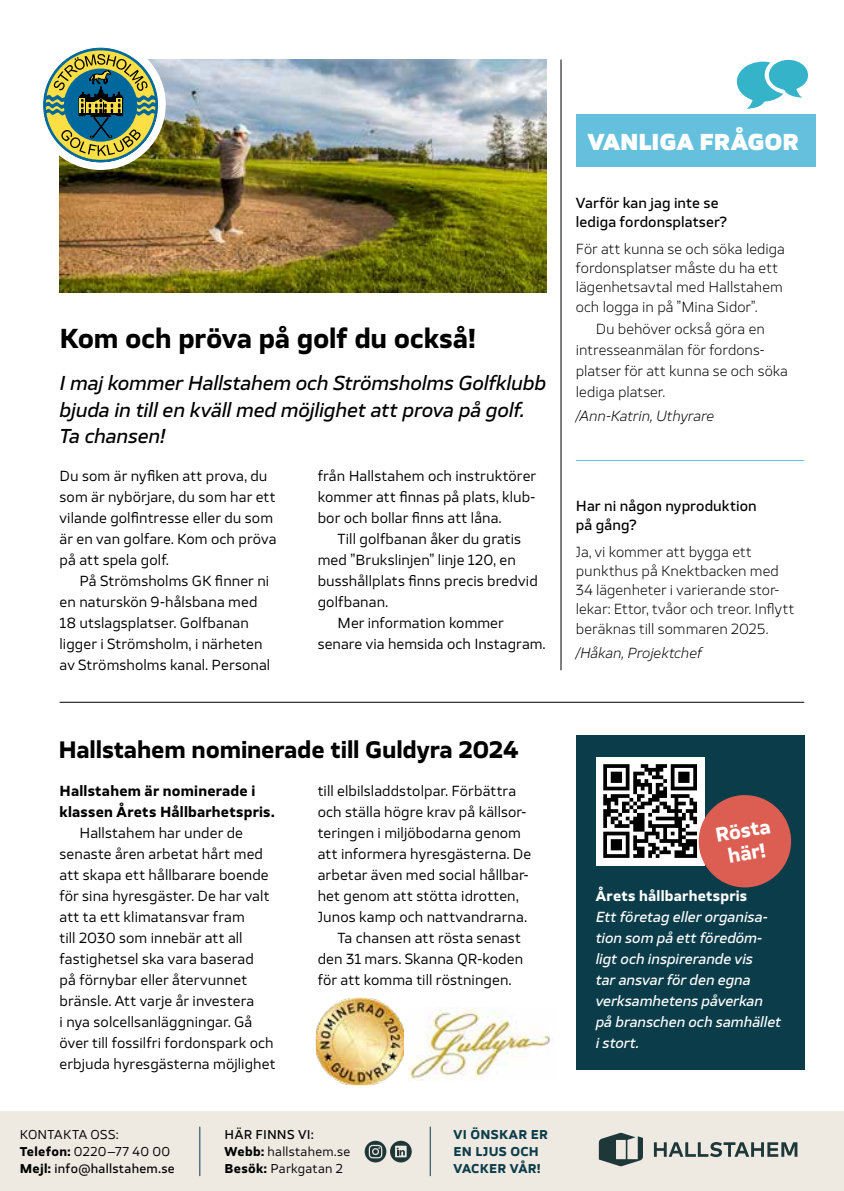
<style>
.page{position:relative;width:844px;height:1191px;background:#fff}
.page>*{position:absolute;margin:0;border:0;box-sizing:border-box;transform-origin:0 0}
.t1{font:700 26.25px "TT Severs";letter-spacing:-.01em;color:#000}
.t2{font:700 22.75px "TT Severs";letter-spacing:-.01em;color:#000}
.t3{font:900 22.05px "TT Severs";letter-spacing:-.01em;color:#fff}
.t4{font:italic 500 19.25px/26.2px "TT Severs";letter-spacing:-.01em;color:#000}
.t5{font:700 19.25px/22.8px "TT Severs";color:#fff;text-align:center}
.t6{font:14px/21px "TT Severs";letter-spacing:.005em;color:#000}
.t7{font:300 14px/19.2px "TT Severs";color:#000}
.t8{font:italic 500 14px/21px "TT Severs";color:#fff}
.t9{font:500 14px/19.2px "TT Severs";letter-spacing:.005em;color:#000}
.t10{font:700 14px/21px "TT Severs";letter-spacing:.015em;color:#000}
.t11{font:italic 300 14px "TT Severs";letter-spacing:-.005em;color:#000}
.t12{font:700 14px "TT Severs";letter-spacing:.015em;color:#fff}
.t13{font:12.25px/16.6px "TT Severs";letter-spacing:.02em;color:#000}
.t14{font:700 12.25px/16.6px "TT Severs";letter-spacing:.02em;color:#0b3c4a}
.s1{font-weight:700}
.s2{font-weight:500}
</style>
<div class="page">
<div style="left:0;top:1111px;width:843px;height:80px;background:#eeeae2"></div>
<svg style="left:653px;top:1142px;width:144px;height:15px"></svg>
<svg style="left:598px;top:1132px;width:44px;height:34px"></svg>
<svg style="left:364px;top:1140px;width:47px;height:22px"></svg>
<hr style="left:199px;top:1127px;width:1px;height:48px;background:#0b3c4a">
<hr style="left:429px;top:1127px;width:1px;height:48px;background:#0b3c4a">
<div style="left:575px;top:114px;width:239px;height:53px;background:#65c0dd"></div>
<svg style="left:736px;top:60px;width:71px;height:49px"></svg>
<hr style="left:575px;top:460px;width:229px;height:1px;background:#65c0dd">
<img style="left:60px;top:60px;width:486px;height:232px">
<svg style="left:43px;top:48px;width:115px;height:114px"></svg>
<div style="left:35px;top:39px;width:131px;height:131px;border:7px solid #fff;border-radius:50%"></div>
<hr style="left:60px;top:702px;width:744px;height:1px;background:#000">
<div style="left:575px;top:735px;width:229px;height:334px;background:#0b3c4a"></div>
<div style="left:595px;top:756px;width:109px;height:109px;background:#fff"></div>
<svg style="left:603px;top:764px;width:93px;height:94px"></svg>
<svg style="left:674px;top:854px;width:22px;height:4px"></svg>
<div style="left:698px;top:795px;width:92px;height:92px;background:#dc5d51;border-radius:50%"></div>
<img style="left:408px;top:1007px;width:143px;height:74px">
<hr style="left:560px;top:60px;width:1px;height:610px;background:#000">
<img style="left:316px;top:997px;width:88px;height:88px">
<h1 class="t1" style="left:60px;top:320px;width:418px">Kom och pröva på golf du också!</h1>
<h3 class="t4" style="left:60px;top:370px;width:488px">I maj kommer Hallstahem och Strömsholms Golfklubb bjuda in till en kväll med möjlighet att prova på golf.<br>Ta chansen!</h3>
<p class="t6" style="left:60px;top:465px;width:218px">Du som är nyfiken att prova, du som är nybörjare, du som har ett vilande golfintresse eller du som är en van golfare. Kom och pröva på att spela golf.</p>
<p class="t6" style="left:60px;top:570px;width:212px;text-indent:20px">På Strömsholms GK finner ni en naturskön 9-hålsbana med<br>18 utslagsplatser. Golfbanan ligger i Strömsholm, i närheten av Strömsholms kanal. Personal</p>
<p class="t6" style="left:317px;top:465px;width:220px;text-align:justify">från Hallstahem och instruktörer kommer att finnas på plats, klub&shy;bor och bollar finns att låna.</p>
<p class="t6" style="left:337px;top:528px;width:185px">Till golfbanan åker du gratis</p>
<p class="t6" style="left:317px;top:549px;width:200px">med ”Brukslinjen” linje 120, en</p>
<p class="t6" style="left:317px;top:570px;width:221px">busshållplats finns precis bredvid</p>
<p class="t6" style="left:317px;top:591px;width:72px">golfbanan.</p>
<p class="t6" style="left:337px;top:612px;width:168px">Mer information kommer</p>
<p class="t6" style="left:317px;top:633px;width:229px">senare via hemsida och Instagram.</p>
<h3 class="t3" style="left:587px;top:127px;width:212px">VANLIGA FRÅGOR</h3>
<p class="t9" style="left:575px;top:193px;width:153px">Varför kan jag inte se lediga fordonsplatser?</p>
<p class="t7" style="left:575px;top:239px;width:210px">För att kunna se och söka lediga fordonsplatser måste du ha ett lägenhetsavtal med Hallstahem och logga in på ”Mina Sidor”.</p>
<p class="t7" style="left:575px;top:318px;width:213px;line-height:21px;text-indent:20px">Du behöver också göra en intresseanmälan för fordons&shy;platser för att kunna se och söka lediga platser.</p>
<p class="t11" style="left:575px;top:407px;width:140px">/Ann-Katrin, Uthyrare</p>
<p class="t9" style="left:575px;top:496px;width:182px">Har ni någon nyproduktion på gång?</p>
<p class="t7" style="left:575px;top:541px;width:220px">Ja, vi kommer att bygga ett punkthus på Knektbacken med<br>34 lägenheter i varierande stor&shy;lekar: Ettor, tvåor och treor. Inflytt beräknas till sommaren 2025.</p>
<p class="t11" style="left:575px;top:643px;width:127px">/Håkan, Projektchef</p>
<h2 class="t2" style="left:58px;top:734px;width:461px">Hallstahem nominerade till Guldyra 2024</h2>
<p class="t10" style="left:60px;top:780px;width:216px">Hallstahem är nominerade i klassen Årets Hållbarhetspris.</p>
<p class="t6" style="left:60px;top:822px;width:217px;text-indent:20px">Hallstahem har under de senaste åren arbetat hårt med att skapa ett hållbarare boende för sina hyresgäster. De har valt att ta ett klimatansvar fram<br>till 2030 som innebär att all fastighetsel ska vara baserad<br>på förnybar eller återvunnet bränsle. Att varje år investera<br>i nya solcellsanläggningar. Gå över till fossilfri fordonspark och erbjuda hyresgästerna möjlighet</p>
<p class="t6" style="left:317px;top:780px;width:200px">till elbilsladdstolpar. Förbättra</p>
<p class="t6" style="left:317px;top:801px;width:210px">och ställa högre krav på källsor-</p>
<p class="t6" style="left:317px;top:822px;width:205px">teringen i miljöbodarna genom</p>
<p class="t6" style="left:317px;top:843px;width:215px">att informera hyresgästerna. De</p>
<p class="t6" style="left:317px;top:864px;width:212px">arbetar även med social hållbar-</p>
<p class="t6" style="left:317px;top:885px;width:202px">het genom att stötta idrotten,</p>
<p class="t6" style="left:317px;top:906px;width:211px">Junos kamp och nattvandrarna.</p>
<p class="t6" style="left:337px;top:927px;width:185px">Ta chansen att rösta senast</p>
<p class="t6" style="left:317px;top:948px;width:207px">den 31 mars. Skanna QR-koden</p>
<p class="t6" style="left:317px;top:969px;width:195px">för att komma till röstningen.</p>
<p class="t13" style="left:20px;top:1126px;width:156px">KONTAKTA OSS:<br><span class="s1">Telefon:</span> 0220–77 40 00<br><span class="s1">Mejl:</span> <span class="s2">info@hallstahem.se</span></p>
<p class="t13" style="left:224px;top:1126px;width:127px"><span class="s2">HÄR FINNS VI:<br></span><span class="s1">Webb:</span> hallstahem.se<br><span class="s1">Besök:</span> Parkgatan 2</p>
<p class="t14" style="left:453px;top:1126px;width:96px">VI ÖNSKAR ER<br>EN LJUS OCH<br>VACKER VÅR!</p>
<p class="t13" style="left:41px;top:1147px;width:15px">16</p>
<h3 class="t5" style="left:713px;top:824px;width:57px;rotate:-10deg">Rösta här!</h3>
<p class="t12" style="left:595px;top:887px;width:153px">Årets hållbarhetspris</p>
<p class="t8" style="left:595px;top:906px;width:187px">Ett företag eller organisa&shy;tion som på ett föredöm&shy;ligt och inspirerande vis<br>tar ansvar för den egna verksamhetens påverkan på branschen och samhället i stort.</p>
</div>
